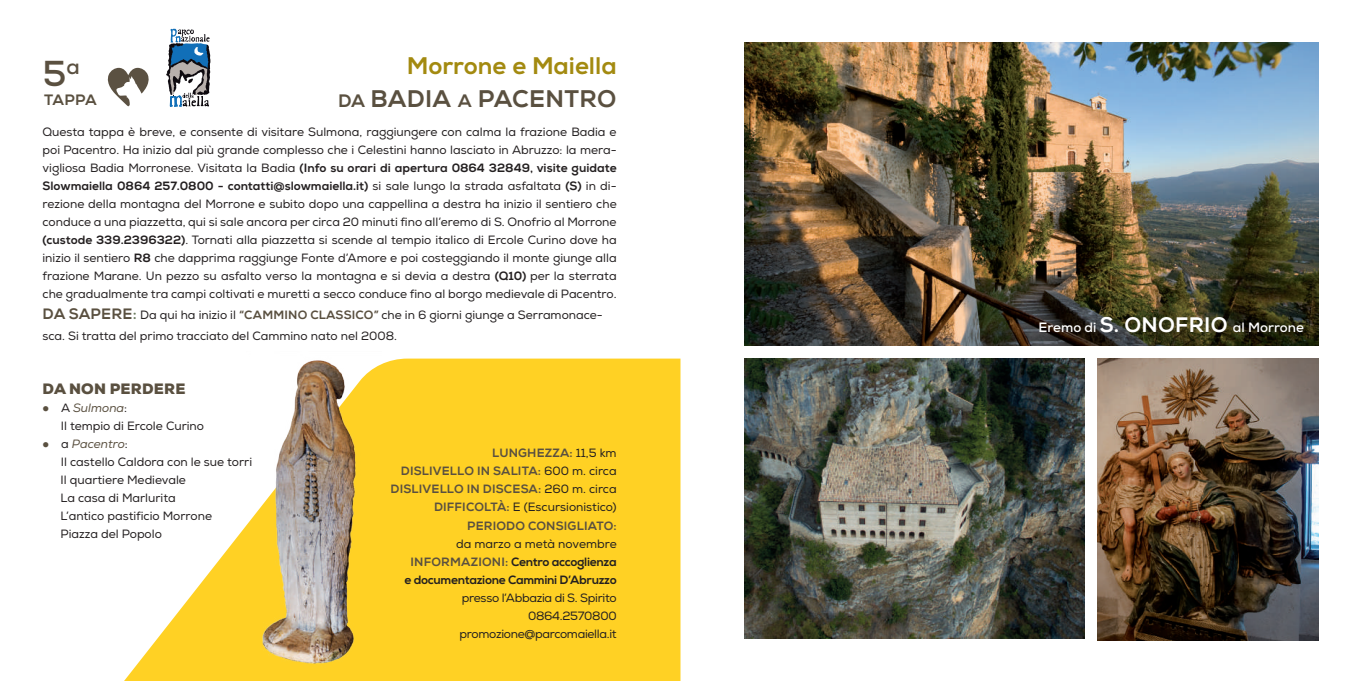
<style>
.page{position:relative;width:1361px;height:681px;background:#fff}
.page>*{position:absolute;margin:0;border:0;box-sizing:border-box;transform-origin:0 0}
.t1{font:700 36px "Nexa";color:#5a5040}
.t2{font:800 24px/32.4px "Nexa";color:#a38a10;text-align:right}
.t3{font:900 15px "Nexa";letter-spacing:.015em;color:#5a5040}
.t4{font:800 15px "Nexa";letter-spacing:-.01em;color:#5a5040}
.t5{font:700 13.5px "Nexa";color:#fff}
.t6{font:12px/18px "Nexa";color:#231f20}
.t7{font:800 12px/18px "Nexa";letter-spacing:.015em;color:#5a5040;text-align:right}
.t8{font:800 12px/18px "Nexa";letter-spacing:-.025em;color:#231f20;text-align:right}
.t9{font:12px/18px "Nexa";letter-spacing:-.025em;color:#231f20;text-align:right}
.s1{font-size:18px;color:#5a5040}
.s2{color:#5a5040}
.s3{font-weight:800}
.s4{font-weight:800;font-size:15px;color:#5a5040}
.s5{font-weight:800;font-size:15px;color:#6d7d61}
.s6{font-weight:800;color:#5a5040}
.s7{font-style:italic;color:#5a5040}
.s8{font-weight:400;color:#231f20}
.s9{font-weight:400}
.s10{font-weight:800;font-size:21px}
</style>
<div class="page">
<svg style="left:125px;top:358px;width:555px;height:322px;fill:#ffd124"></svg>
<img style="left:744px;top:358px;width:340px;height:280px">
<img style="left:744px;top:43px;width:574px;height:302px">
<img style="left:1097px;top:358px;width:221px;height:282px">
<img style="left:247px;top:358px;width:135px;height:314px">
<svg style="left:166px;top:29px;width:44px;height:78px"></svg>
<svg style="left:107px;top:68px;width:42px;height:39px"></svg>
<h1 class="t1" style="left:43px;top:50px;width:38px">5<sup>a</sup></h1>
<p class="t4" style="left:44px;top:91px;width:54px">TAPPA</p>
<h2 class="t2" style="left:338px;top:50px;width:280px">Morrone e Maiella<br><span class="s1">DA</span> <span class="s2">BADIA</span> <span class="s1">A</span> <span class="s2">PACENTRO</span></h2>
<p class="t6" style="left:43px;top:123px;width:576px;text-align:justify">Questa tappa è breve, e consente di visitare Sulmona, raggiungere con calma la frazione Badia e poi Pacentro. Ha inizio dal più grande complesso che i Celestini hanno lasciato in Abruzzo: la mera&shy;vigliosa Badia Morronese. Visitata la Badia <span class="s3">(Info su orari di apertura 0864 32849, visite guidate Slowmaiella 0864 257.0800 - contatti@slowmaiella.it)</span> si sale lungo la strada asfaltata <span class="s3">(S)</span> in di&shy;rezione della montagna del Morrone e subito dopo una cappellina a destra ha inizio il sentiero che conduce a una piazzetta, qui si sale ancora per circa 20 minuti fino all’eremo di S. Onofrio al Morrone <span class="s3">(custode 339.2396322)</span>. Tornati alla piazzetta si scende al tempio italico di Ercole Curino dove ha inizio il sentiero <span class="s3">R8</span> che dapprima raggiunge Fonte d’Amore e poi costeggiando il monte giunge alla frazione Marane. Un pezzo su asfalto verso la montagna e si devia a destra <span class="s3">(Q10)</span> per la sterrata che gradualmente tra campi coltivati e muretti a secco conduce fino al borgo medievale di Pacentro.</p>
<p class="t6" style="left:43px;top:305px;width:562px;line-height:21px"><span class="s4">DA SAPERE</span><span class="s5">:</span> Da qui ha inizio il <span class="s6">“CAMMINO CLASSICO”</span> che in 6 giorni giunge a Serramonace&shy;sca. Si tratta del primo tracciato del Cammino nato nel 2008.</p>
<p class="t3" style="left:43px;top:378px;width:144px">DA NON PERDERE</p>
<p class="t6" style="left:61px;top:398px;width:145px;text-indent:-18px"><span class="s2">●</span> A <span class="s7">Sulmona</span>:<br>Il tempio di Ercole Curino</p>
<p class="t6" style="left:61px;top:434px;width:193px;text-indent:-18px"><span class="s2">●</span> a <span class="s7">Pacentro</span>:<br>Il castello Caldora con le sue torri<br>Il quartiere Medievale<br>La casa di Marlurita<br>L’antico pastificio Morrone<br>Piazza del Popolo</p>
<p class="t7" style="left:390px;top:444px;width:228px">LUNGHEZZA: <span class="s8">11,5 km<br></span>DISLIVELLO IN SALITA: <span class="s8">600 m. circa<br></span>DISLIVELLO IN DISCESA: <span class="s8">260 m. circa<br></span>DIFFICOLTÀ: <span class="s8">E (Escursionistico)<br></span>PERIODO CONSIGLIATO:</p>
<p class="t8" style="left:404px;top:534px;width:214px"><span class="s9">da marzo a metà novembre<br></span><span class="s2">INFORMAZIONI:</span> Centro accoglienza e documentazione Cammini D’Abruzzo</p>
<p class="t9" style="left:459px;top:588px;width:159px">presso l’Abbazia di S. Spirito<br>0864.2570800 promozione@parcomaiella.it</p>
<p class="t5" style="left:1038px;top:319px;width:267px">Eremo di <span class="s10">S. ONOFRIO</span> al Morrone</p>
</div>
